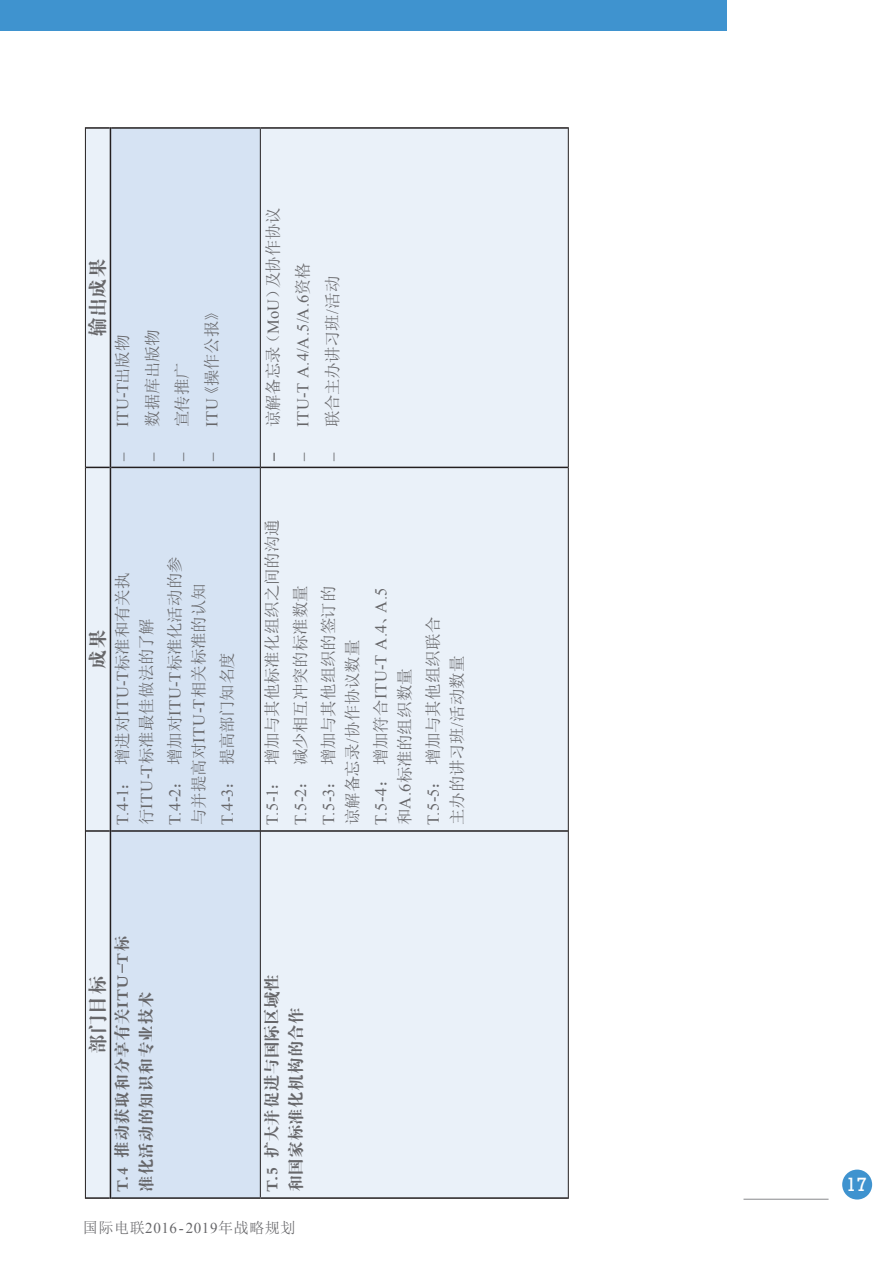
<style>
.page{position:relative;width:893px;height:1263px;background:#fff}
.page>*{position:absolute;margin:0;border:0;box-sizing:border-box;transform-origin:0 0}
.t1{font:19.8px "Rockwell";color:#fff}
.t2{font:19.5px "FZDBSJW GB1 0";color:#67676a}
.t3{font:16.5px/28.2px "Sim Sun";letter-spacing:-.01em;color:#67676a}
.t4{font:16.5px "Times New Roman";letter-spacing:.045em;color:#67676a}
.t5{font:16.5px/24px "FZDBSJW GB1 0";letter-spacing:.015em;color:#67676a}
.t6{font:15px "Sim Sun";letter-spacing:.04em;color:#67676a}
.s1{font-family:"Sim Sun"}
.s2{font-family:"Times New Roman"}
.s3{font-family:"Calibri"}
</style>
<div class="page">
<div style="left:842px;top:1169px;width:30px;height:30px;background:#3f93cf;border-radius:50%"></div>
<hr style="left:743px;top:1199px;width:85px;height:1px;background:#87898c">
<div style="left:0;top:0;width:726px;height:31px;background:#3f93cf"></div>
<div style="left:86px;top:129px;width:482px;height:1068px;background:#eaf1f9"></div>
<div style="left:111px;top:129px;width:149px;height:1068px;background:#d6e3f3"></div>
<hr style="left:85px;top:831px;width:1px;height:368px;background:#231f20">
<hr style="left:85px;top:467px;width:1px;height:364px;background:#231f20">
<hr style="left:85px;top:127px;width:1px;height:340px;background:#231f20">
<hr style="left:260px;top:831px;width:1px;height:366px;background:#231f20">
<hr style="left:260px;top:467px;width:1px;height:364px;background:#231f20">
<hr style="left:260px;top:129px;width:1px;height:338px;background:#231f20">
<hr style="left:568px;top:831px;width:1px;height:368px;background:#231f20">
<hr style="left:568px;top:467px;width:1px;height:364px;background:#231f20">
<hr style="left:568px;top:127px;width:1px;height:340px;background:#231f20">
<hr style="left:86px;top:1197px;width:24px;height:2px;background:#231f20">
<hr style="left:86px;top:830px;width:24px;height:2px;background:#231f20">
<svg style="left:86px;top:467px;width:24px;height:1px"></svg>
<hr style="left:86px;top:127px;width:24px;height:2px;background:#231f20">
<hr style="left:110px;top:831px;width:1px;height:368px;background:#231f20">
<hr style="left:111px;top:1197px;width:149px;height:2px;background:#231f20">
<hr style="left:110px;top:467px;width:1px;height:364px;background:#231f20">
<hr style="left:111px;top:830px;width:149px;height:2px;background:#231f20">
<hr style="left:110px;top:127px;width:1px;height:340px;background:#231f20">
<hr style="left:111px;top:467px;width:149px;height:1px;background:#231f20">
<hr style="left:111px;top:127px;width:149px;height:2px;background:#231f20">
<hr style="left:260px;top:1197px;width:308px;height:2px;background:#231f20">
<hr style="left:261px;top:830px;width:307px;height:2px;background:#231f20">
<hr style="left:261px;top:467px;width:307px;height:1px;background:#231f20">
<hr style="left:260px;top:127px;width:308px;height:2px;background:#231f20">
<p class="t2" style="left:87px;top:337px;width:79px;rotate:-90deg">输出成果</p>
<p class="t4" style="left:112px;top:461px;width:128px;rotate:-90deg">– ITU-T<span class="s1">出版物</span></p>
<p class="t3" style="left:138px;top:461px;width:133px;rotate:-90deg"><span class="s2">–</span> 数据库出版物</p>
<p class="t3" style="left:168px;top:461px;width:101px;rotate:-90deg"><span class="s2">–</span> 宣传推广</p>
<p class="t3" style="left:198px;top:461px;width:159px;rotate:-90deg"><span class="s2">– ITU</span>《操作公报》</p>
<p class="t4" style="left:112px;top:825px;width:254px;rotate:-90deg">T.4-1<span class="s1">：增进对</span>ITU-T<span class="s1">标准和有关执</span></p>
<p class="t2" style="left:87px;top:669px;width:40px;rotate:-90deg">成果</p>
<p class="t3" style="left:132px;top:825px;width:270px;rotate:-90deg">行<span class="s2">ITU-T</span>标准最佳做法的了解<br><span class="s2">T.4-2</span>：增加对<span class="s2">ITU-T</span>标准化活动的参</p>
<p class="t3" style="left:185px;top:825px;width:243px;rotate:-90deg">与并提高对<span class="s2">ITU-T</span>相关标准的认知<br><span class="s2">T.4-3</span>：提高部门知名度</p>
<p class="t3" style="left:259px;top:461px;width:255px;rotate:-90deg"><span class="s3">–</span> 谅解备忘录（<span class="s2">MoU</span>）及协作协议</p>
<p class="t4" style="left:292px;top:461px;width:200px;rotate:-90deg">– ITU-T A.4/A.5/A.6<span class="s1">资格</span></p>
<p class="t3" style="left:318px;top:461px;width:187px;rotate:-90deg"><span class="s2">–</span> 联合主办讲习班<span class="s2">/</span>活动</p>
<p class="t3" style="left:258px;top:825px;width:307px;rotate:-90deg"><span class="s2">T.5-1</span>：增加与其他标准化组织之间的沟通<br><span class="s2">T.5-2</span>：减少相互冲突的标准数量<br><span class="s2">T.5-3</span>：增加与其他组织的签订的</p>
<p class="t3" style="left:338px;top:825px;width:187px;rotate:-90deg">谅解备忘录<span class="s2">/</span>协作协议数量</p>
<p class="t4" style="left:370px;top:825px;width:239px;rotate:-90deg">T.5-4<span class="s1">：增加符合</span>ITU-T A.4<span class="s1">、</span>A.5</p>
<p class="t3" style="left:391px;top:825px;width:210px;rotate:-90deg">和<span class="s2">A.6</span>标准的组织数量<br><span class="s2">T.5-5</span>：增加与其他组织联合</p>
<p class="t3" style="left:443px;top:825px;width:171px;rotate:-90deg">主办的讲习班<span class="s2">/</span>活动数量</p>
<p class="t5" style="left:111px;top:1192px;width:258px;rotate:-90deg">T.4 推动获取和分享有关ITU-T标准化活动的知识和专业技术</p>
<p class="t2" style="left:87px;top:1053px;width:79px;rotate:-90deg">部门目标</p>
<p class="t5" style="left:260px;top:1192px;width:219px;rotate:-90deg">T.5 扩大并促进与国际区域性和国家标准化机构的合作</p>
<p class="t6" style="left:83px;top:1220px;width:214px">国际电联<span class="s2">2016 - 2019</span>年战略规划</p>
<p class="t1" style="left:846px;top:1173px;width:23px">17</p>
</div>
